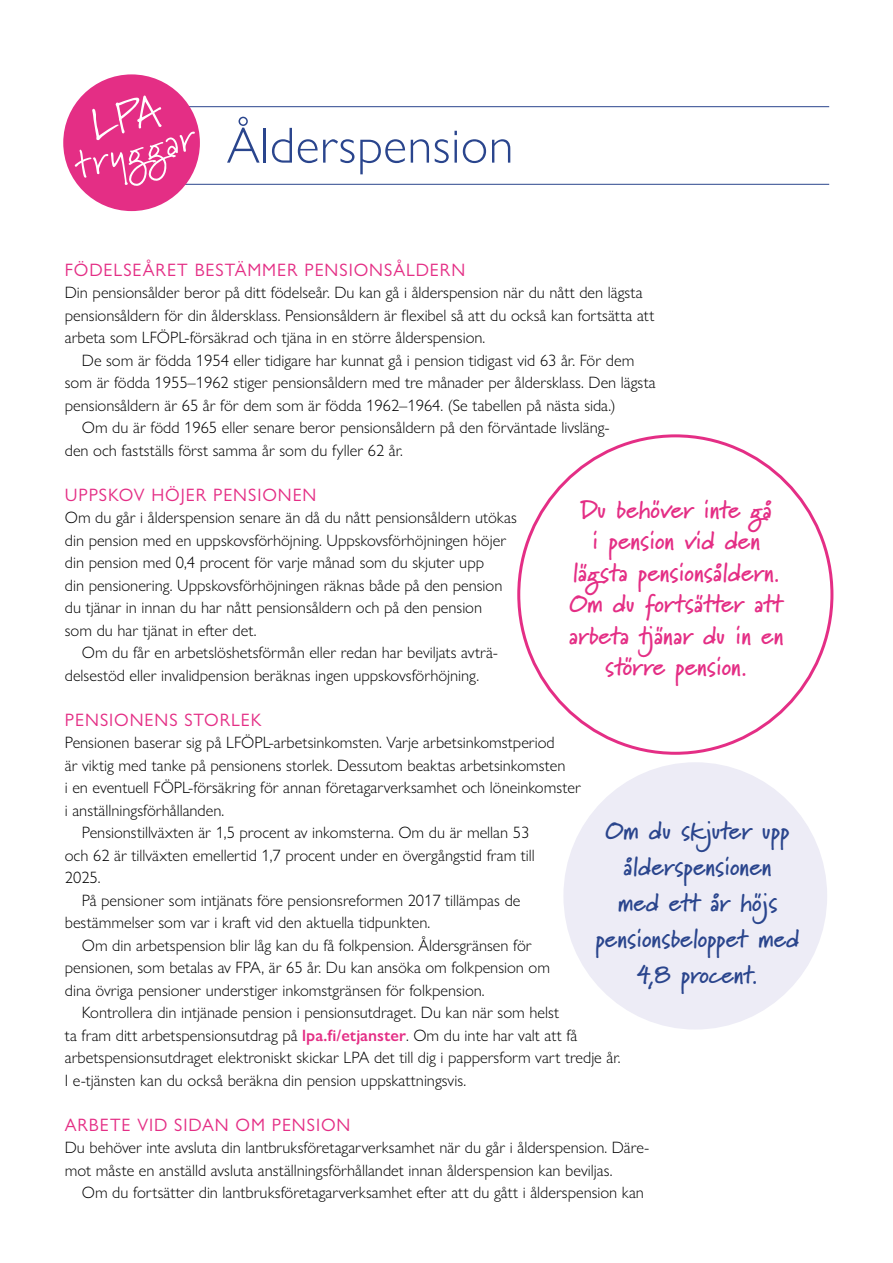
<style>
.page{position:relative;width:893px;height:1263px;background:#fff}
.page>*{position:absolute;margin:0;border:0;box-sizing:border-box;transform-origin:0 0}
.H1_Pääotsikko{font:300 51px "Gill Sans Nova";letter-spacing:.01em;color:#2a458d}
.P_Korostus{font:700 25.5px/31.5px "Marydale";color:#e42e85;text-align:center}
.P_Korostus-2{font:700 25.5px/36px "Marydale";color:#2a458d;text-align:center}
.H2_Väliotsikko{font:18px "Gill Sans Nova";letter-spacing:.05em;color:#e42e85}
.P_Leipä_2{font:300 16.5px/22.5px "Gill Sans Nova";color:#000}
.P_Leipä{font:300 16.5px/22.5px "Gill Sans Nova";color:#000}
.s1{font-weight:600;color:#e42e85}
</style>
<div class="page">
<div style="left:563px;top:762px;width:264px;height:267px;background:#edecf6;border-radius:50%"></div>
<hr style="left:106px;top:184px;width:723px;height:1px;background:#2a458d">
<hr style="left:96px;top:106px;width:733px;height:1px;background:#2a458d">
<div style="left:63px;top:74px;width:137px;height:137px;background:#e42e85;border-radius:50%"></div>
<svg style="left:75px;top:95px;width:120px;height:91px"></svg>
<h1 class="H1_Pääotsikko" style="left:227px;top:114px;width:288px">Ålderspension</h1>
<h2 class="H2_Väliotsikko" style="left:65px;top:258px;width:402px">FÖDELSEÅRET BESTÄMMER PENSIONSÅLDERN</h2>
<p class="P_Leipä" style="left:65px;top:281px;width:591px">Din pensionsålder beror på ditt födelseår. Du kan gå i ålderspension när du nått den lägsta pensionsåldern för din åldersklass. Pensionsåldern är flexibel så att du också kan fortsätta att arbeta som LFÖPL-försäkrad och tjäna in en större ålderspension.</p>
<p class="P_Leipä_2" style="left:65px;top:348px;width:592px;text-indent:17px">De som är födda 1954 eller tidigare har kunnat gå i pension tidigast vid 63 år. För dem som är födda 1955–1962 stiger pensionsåldern med tre månader per åldersklass. Den lägsta pensionsåldern är 65 år för dem som är födda 1962–1964. (Se tabellen på nästa sida.)</p>
<p class="P_Leipä_2" style="left:65px;top:416px;width:545px;text-indent:17px">Om du är född 1965 eller senare beror pensionsåldern på den förväntade livsläng&shy;den och fastställs först samma år som du fyller 62 år.</p>
<h2 class="H2_Väliotsikko" style="left:65px;top:483px;width:253px">UPPSKOV HÖJER PENSIONEN</h2>
<p class="P_Leipä" style="left:65px;top:506px;width:454px">Om du går i ålderspension senare än då du nått pensionsåldern utökas din pension med en uppskovsförhöjning. Uppskovsförhöjningen höjer din pension med 0,4 procent för varje månad som du skjuter upp<br>din pensionering. Uppskovsförhöjningen räknas både på den pension du tjänar in innan du har nått pensionsåldern och på den pension<br>som du har tjänat in efter det.</p>
<p class="P_Leipä_2" style="left:65px;top:641px;width:434px;text-indent:17px">Om du får en arbetslöshetsförmån eller redan har beviljats avträ&shy;delsestöd eller invalidpension beräknas ingen uppskovsförhöjning.</p>
<h2 class="H2_Väliotsikko" style="left:65px;top:708px;width:198px">PENSIONENS STORLEK</h2>
<p class="P_Leipä" style="left:65px;top:731px;width:518px">Pensionen baserar sig på LFÖPL-arbetsinkomsten. Varje arbetsinkomstperiod<br>är viktig med tanke på pensionens storlek. Dessutom beaktas arbetsinkomsten<br>i en eventuell FÖPL-försäkring för annan företagarverksamhet och löneinkomster i anställningsförhållanden.</p>
<p class="P_Leipä_2" style="left:65px;top:821px;width:471px;text-indent:17px">Pensionstillväxten är 1,5 procent av inkomsterna. Om du är mellan 53 och 62 är tillväxten emellertid 1,7 procent under en övergångstid fram till<br>2025.</p>
<p class="P_Leipä_2" style="left:65px;top:888px;width:457px;text-indent:17px">På pensioner som intjänats före pensionsreformen 2017 tillämpas de bestämmelser som var i kraft vid den aktuella tidpunkten.</p>
<p class="P_Leipä_2" style="left:65px;top:933px;width:487px;text-indent:17px">Om din arbetspension blir låg kan du få folkpension. Åldersgränsen för pensionen, som betalas av FPA, är 65 år. Du kan ansöka om folkpension om dina övriga pensioner understiger inkomstgränsen för folkpension.</p>
<p class="P_Leipä_2" style="left:65px;top:1001px;width:557px;text-indent:17px">Kontrollera din intjänade pension i pensionsutdraget. Du kan när som helst<br>ta fram ditt arbetspensionsutdrag på <span class="s1">lpa.fi/etjanster</span>. Om du inte har valt att få arbetspensionsutdraget elektroniskt skickar LPA det till dig i pappersform vart tredje år.<br>I e-tjänsten kan du också beräkna din pension uppskattningsvis.</p>
<h2 class="H2_Väliotsikko" style="left:65px;top:1113px;width:287px">ARBETE VID SIDAN OM PENSION</h2>
<p class="P_Leipä" style="left:65px;top:1136px;width:585px">Du behöver inte avsluta din lantbruksföretagarverksamhet när du går i ålderspension. Däre&shy;mot måste en anställd avsluta anställningsförhållandet innan ålderspension kan beviljas.</p>
<p class="P_Leipä_2" style="left:82px;top:1181px;width:564px">Om du fortsätter din lantbruksföretagarverksamhet efter att du gått i ålderspension kan</p>
<p class="P_Korostus" style="left:573px;top:493px;width:209px">Du behöver inte gå<br>i pension vid den lägsta pensionsåldern.</p>
<p class="P_Korostus" style="left:569px;top:587px;width:216px">Om du fortsätter att arbeta tjänar du in en större pension.</p>
<p class="P_Korostus-2" style="left:595px;top:812px;width:205px">Om du skjuter upp ålderspensionen<br>med ett år höjs pensionsbeloppet med<br>4,8 procent.</p>
</div>
